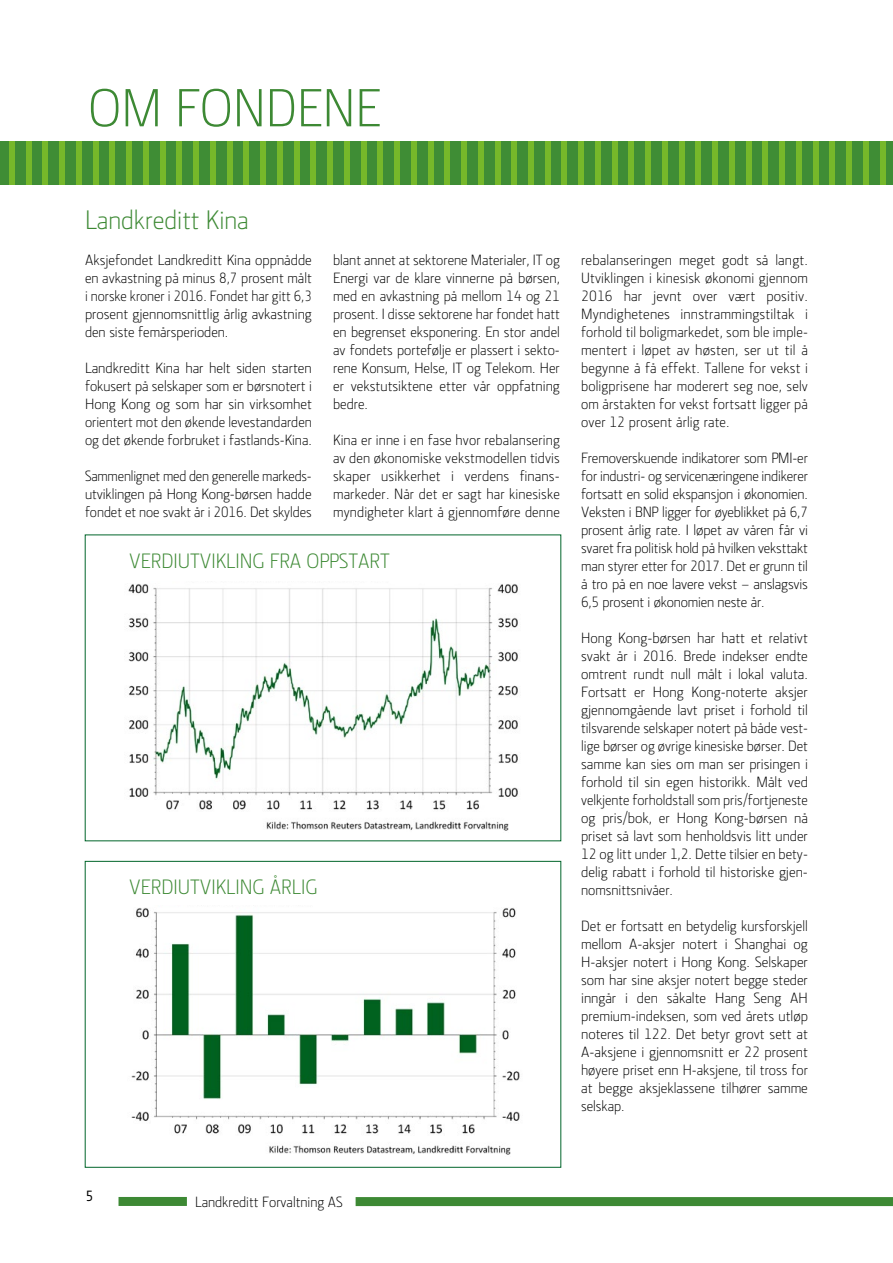
<style>
.page{position:relative;width:893px;height:1263px;background:#fff}
.page>*{position:absolute;margin:0;border:0;box-sizing:border-box;transform-origin:0 0}
.t1{font:300 54px "Section LK";color:#3d8934}
.t2{font:300 27px "Section LK";color:#3d8934}
.t3{font:300 21px "Section LK";color:#3d8934}
.t4{font:300 15px/18px "Section LK";color:#000;text-align:justify}
.t5{font:500 15px "Section LK";color:#000}
</style>
<div class="page">
<div style="left:119px;top:1197px;width:68px;height:9px;background:#3d8934"></div>
<div style="left:356px;top:1197px;width:537px;height:9px;background:#3d8934"></div>
<svg style="left:0;top:142px;width:893px;height:42px;fill:#3f8d35"></svg>
<div style="left:85px;top:861px;width:476px;height:306px;background:#fff;border:1px solid #00652a"></div>
<img style="left:131px;top:908px;width:389px;height:247px">
<img style="left:128px;top:584px;width:390px;height:247px">
<h1 class="t1" style="left:88px;top:77px;width:294px">OM FONDENE</h1>
<h2 class="t2" style="left:85px;top:205px;width:165px">Landkreditt Kina</h2>
<p class="t4" style="left:85px;top:251px;width:228px">Aksjefondet Landkreditt Kina oppnådde en avkastning på minus 8,7 prosent målt i norske kroner i 2016. Fondet har gitt 6,3 prosent gjennomsnittlig årlig avkastning den siste femårsperioden.</p>
<p class="t4" style="left:85px;top:359px;width:228px">Landkreditt Kina har helt siden starten fokusert på selskaper som er børsnotert i Hong Kong og som har sin virksomhet orientert mot den økende levestandarden og det økende forbruket i fastlands-Kina.</p>
<p class="t4" style="left:85px;top:467px;width:228px">Sammenlignet med den generelle markeds&shy;utviklingen på Hong Kong-børsen hadde fondet et noe svakt år i 2016. Det skyldes</p>
<p class="t4" style="left:333px;top:251px;width:228px">blant annet at sektorene Materialer, IT og Energi var de klare vinnerne på børsen, med en avkastning på mellom 14 og 21 prosent. I disse sektorene har fondet hatt en begrenset eksponering. En stor andel av fondets portefølje er plassert i sekto&shy;rene Konsum, Helse, IT og Telekom. Her er vekstutsiktene etter vår oppfatning bedre.</p>
<p class="t4" style="left:333px;top:431px;width:228px">Kina er inne i en fase hvor rebalansering av den økonomiske vekstmodellen tidvis skaper usikkerhet i verdens finans&shy;markeder. Når det er sagt har kinesiske myndigheter klart å gjennomføre denne</p>
<h3 class="t3" style="left:129px;top:549px;width:262px">VERDIUTVIKLING FRA OPPSTART</h3>
<h3 class="t3" style="left:129px;top:874px;width:190px">VERDIUTVIKLING ÅRLIG</h3>
<p class="t4" style="left:581px;top:251px;width:228px">rebalanseringen meget godt så langt.<br>Utviklingen i kinesisk økonomi gjennom 2016 har jevnt over vært positiv.<br>Myndighetenes innstrammingstiltak i forhold til boligmarkedet, som ble imple&shy;mentert i løpet av høsten, ser ut til å begynne å få effekt. Tallene for vekst i boligprisene har moderert seg noe, selv om årstakten for vekst fortsatt ligger på over 12 prosent årlig rate.</p>
<p class="t4" style="left:581px;top:449px;width:228px">Fremoverskuende indikatorer som PMI-er for industri- og servicenæringene indikerer fortsatt en solid ekspansjon i økonomien.<br>Veksten i BNP ligger for øyeblikket på 6,7 prosent årlig rate. I løpet av våren får vi svaret fra politisk hold på hvilken veksttakt man styrer etter for 2017. Det er grunn til å tro på en noe lavere vekst – anslagsvis 6,5 prosent i økonomien neste år.</p>
<p class="t4" style="left:581px;top:629px;width:228px">Hong Kong-børsen har hatt et relativt svakt år i 2016. Brede indekser endte omtrent rundt null målt i lokal valuta.<br>Fortsatt er Hong Kong-noterte aksjer gjennomgående lavt priset i forhold til tilsvarende selskaper notert på både vest&shy;lige børser og øvrige kinesiske børser. Det samme kan sies om man ser prisingen i forhold til sin egen historikk. Målt ved velkjente forholdstall som pris/fortjeneste og pris/bok, er Hong Kong-børsen nå priset så lavt som henholdsvis litt under 12 og litt under 1,2. Dette tilsier en bety&shy;delig rabatt i forhold til historiske gjen&shy;nomsnittsnivåer.</p>
<p class="t4" style="left:581px;top:917px;width:228px">Det er fortsatt en betydelig kursforskjell mellom A-aksjer notert i Shanghai og H-aksjer notert i Hong Kong. Selskaper som har sine aksjer notert begge steder inngår i den såkalte Hang Seng AH premium-indeksen, som ved årets utløp noteres til 122. Det betyr grovt sett at A-aksjene i gjennomsnitt er 22 prosent høyere priset enn H-aksjene, til tross for at begge aksjeklassene tilhører samme selskap.</p>
<p class="t5" style="left:86px;top:1187px;width:9px">5</p>
<p class="t4" style="left:195px;top:1193px;width:149px">Landkreditt Forvaltning AS</p>
</div>
